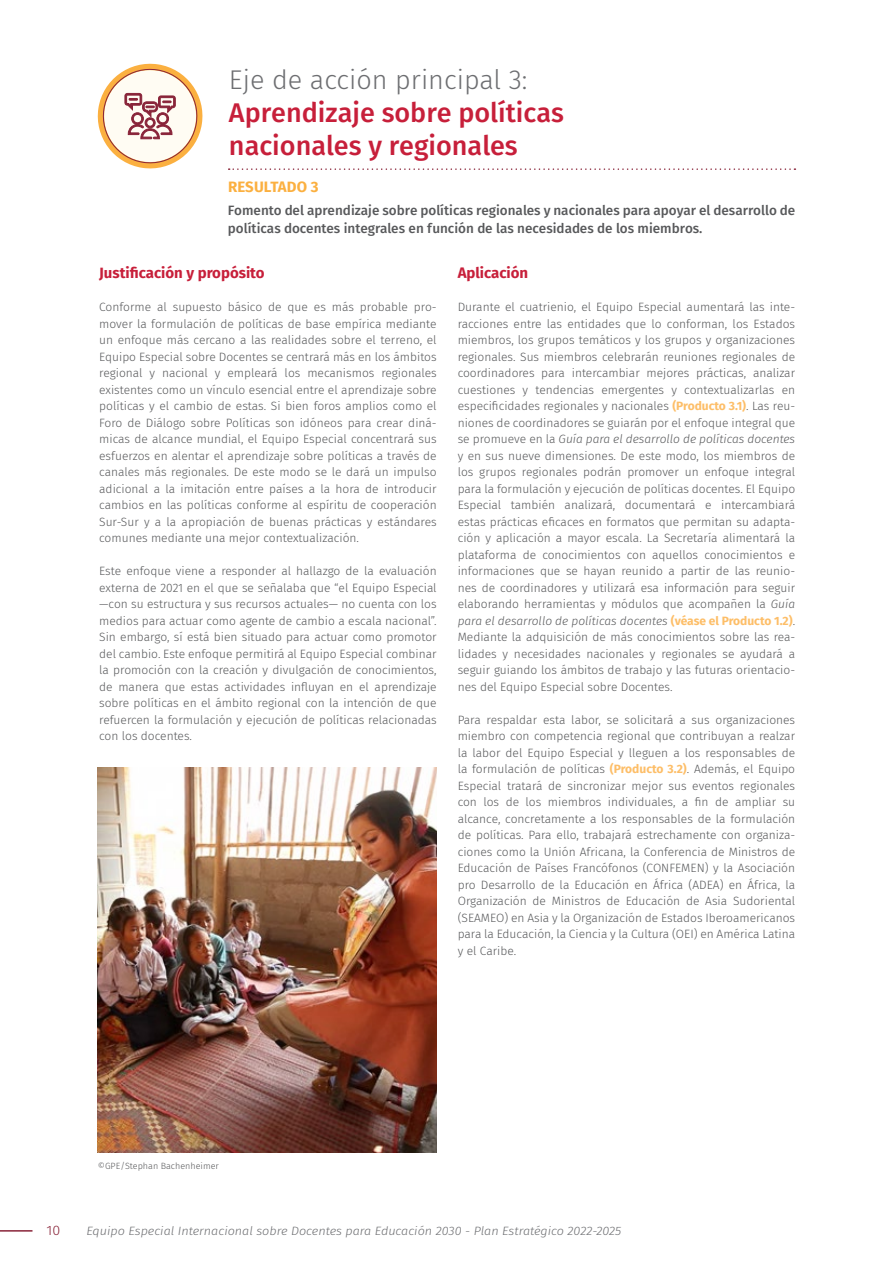
<style>
.page{position:relative;width:893px;height:1263px;background:#fff}
.page>*{position:absolute;margin:0;border:0;box-sizing:border-box;transform-origin:0 0}
.t1{font:500 27px/33px "Fira Sans";color:#c71f3a}
.t2{font:300 27px "Fira Sans";color:#6d6e71}
.t3{font:700 15px "Fira Sans";color:#c71f3a}
.t4{font:700 15px "Fira Sans";letter-spacing:.01em;color:#fbb040}
.t5{font:500 13.5px/18px "Fira Sans";color:#58595b}
.t6{font:300 13.5px "Fira Sans";color:#892439;scale:1.06 1}
.t7{font:300 12px/16.5px "Fira Sans";color:#58595b;text-align:justify}
.t8{font:italic 300 12px "Fira Sans";color:#6d6e71;scale:1.06 1}
.t9{font:300 9px "Fira Sans";color:#58595b}
.s1{font-weight:700;color:#fdbe68}
.s2{font-style:italic}
</style>
<div class="page">
<svg style="left:229px;top:168px;width:566px;height:2px"></svg>
<img style="left:98px;top:767px;width:339px;height:385px">
<svg style="left:97px;top:63px;width:106px;height:106px"></svg>
<hr style="left:0;top:1230px;width:33px;height:1px;background:#892439">
<h1 class="t2" style="left:229px;top:60px;width:300px">Eje de acción principal 3:</h1>
<h1 class="t1" style="left:229px;top:96px;width:337px">Aprendizaje sobre políticas nacionales y regionales</h1>
<p class="t4" style="left:228px;top:174px;width:92px">RESULTADO 3</p>
<p class="t5" style="left:228px;top:201px;width:569px">Fomento del aprendizaje sobre políticas regionales y nacionales para apoyar el desarrollo de políticas docentes integrales en función de las necesidades de los miembros.</p>
<p class="t3" style="left:99px;top:260px;width:167px">Justificación y propósito</p>
<p class="t7" style="left:99px;top:299px;width:339px">Conforme al supuesto básico de que es más probable pro&shy;mover la formulación de políticas de base empírica mediante un enfoque más cercano a las realidades sobre el terreno, el Equipo Especial sobre Docentes se centrará más en los ámbitos regional y nacional y empleará los mecanismos regionales existentes como un vínculo esencial entre el aprendizaje sobre políticas y el cambio de estas. Si bien foros amplios como el Foro de Diálogo sobre Políticas son idóneos para crear diná&shy;micas de alcance mundial, el Equipo Especial concentrará sus esfuerzos en alentar el aprendizaje sobre políticas a través de canales más regionales. De este modo se le dará un impulso adicional a la imitación entre países a la hora de introducir cambios en las políticas conforme al espíritu de cooperación Sur-Sur y a la apropiación de buenas prácticas y estándares comunes mediante una mejor contextualización.</p>
<p class="t7" style="left:99px;top:563px;width:339px">Este enfoque viene a responder al hallazgo de la evaluación externa de 2021 en el que se señalaba que “el Equipo Especial —con su estructura y sus recursos actuales— no cuenta con los medios para actuar como agente de cambio a escala nacional”.<br>Sin embargo, sí está bien situado para actuar como promotor del cambio. Este enfoque permitirá al Equipo Especial combinar la promoción con la creación y divulgación de conocimientos, de manera que estas actividades influyan en el aprendizaje sobre políticas en el ámbito regional con la intención de que refuercen la formulación y ejecución de políticas relacionadas con los docentes.</p>
<p class="t3" style="left:458px;top:260px;width:72px">Aplicación</p>
<p class="t7" style="left:458px;top:299px;width:339px">Durante el cuatrienio, el Equipo Especial aumentará las inte&shy;racciones entre las entidades que lo conforman, los Estados miembros, los grupos temáticos y los grupos y organizaciones regionales. Sus miembros celebrarán reuniones regionales de coordinadores para intercambiar mejores prácticas, analizar cuestiones y tendencias emergentes y contextualizarlas en especificidades regionales y nacionales <span class="s1">(Producto 3.1)</span>. Las reu&shy;niones de coordinadores se guiarán por el enfoque integral que se promueve en la <span class="s2">Guía para el desarrollo de políticas docentes </span>y en sus nueve dimensiones. De este modo, los miembros de los grupos regionales podrán promover un enfoque integral para la formulación y ejecución de políticas docentes. El Equipo Especial también analizará, documentará e intercambiará estas prácticas eficaces en formatos que permitan su adapta&shy;ción y aplicación a mayor escala. La Secretaría alimentará la plataforma de conocimientos con aquellos conocimientos e informaciones que se hayan reunido a partir de las reunio&shy;nes de coordinadores y utilizará esa información para seguir elaborando herramientas y módulos que acompañen la <span class="s2">Guía para el desarrollo de políticas docentes</span> <span class="s1">(véase el Producto 1.2)</span>.<br>Mediante la adquisición de más conocimientos sobre las rea&shy;lidades y necesidades nacionales y regionales se ayudará a seguir guiando los ámbitos de trabajo y las futuras orientacio&shy;nes del Equipo Especial sobre Docentes.</p>
<p class="t7" style="left:458px;top:711px;width:339px">Para respaldar esta labor, se solicitará a sus organizaciones miembro con competencia regional que contribuyan a realzar la labor del Equipo Especial y lleguen a los responsables de la formulación de políticas <span class="s1">(Producto 3.2)</span>. Además, el Equipo Especial tratará de sincronizar mejor sus eventos regionales con los de los miembros individuales, a fin de ampliar su alcance, concretamente a los responsables de la formulación de políticas. Para ello, trabajará estrechamente con organiza&shy;ciones como la Unión Africana, la Conferencia de Ministros de Educación de Países Francófonos (CONFEMEN) y la Asociación pro Desarrollo de la Educación en África (ADEA) en África, la Organización de Ministros de Educación de Asia Sudoriental (SEAMEO) en Asia y la Organización de Estados Iberoamericanos para la Educación, la Ciencia y la Cultura (OEI) en América Latina y el Caribe.</p>
<p class="t9" style="left:98px;top:1160px;width:123px">©GPE/Stephan Bachenheimer</p>
<p class="t6" style="left:47px;top:1221px;width:14px">10</p>
<p class="t8" style="left:86px;top:1223px;width:506px">Equipo Especial Internacional sobre Docentes para Educación 2030 - Plan Estratégico 2022-2025</p>
</div>
